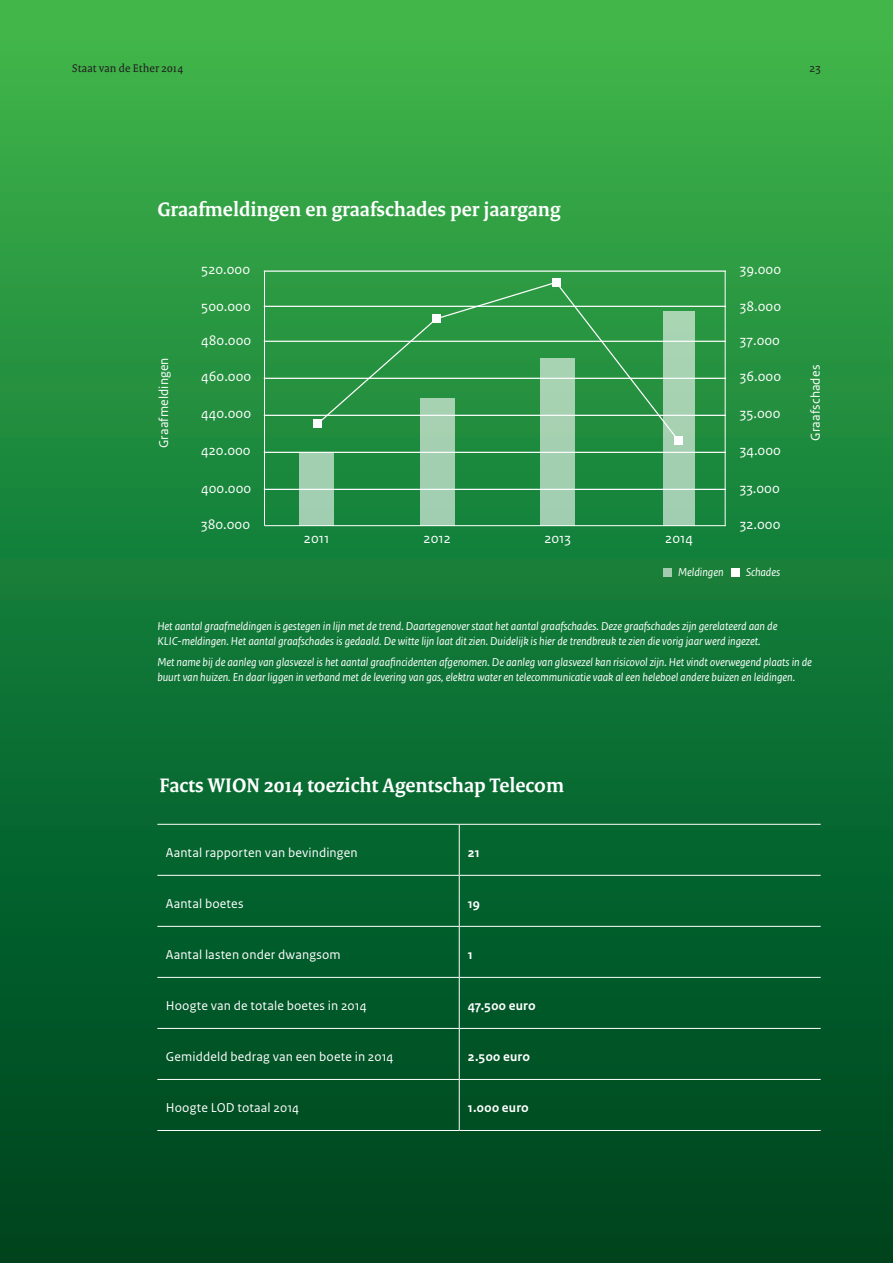
<style>
.page{position:relative;width:893px;height:1263px;background:#fff}
.page>*{position:absolute;margin:0;border:0;box-sizing:border-box;transform-origin:0 0}
._04_RO_Paragraafkop{font:700 21px "Rijksoverheid Serif";color:#fff}
.t1{font:14.55px "Rijksoverheid Sans Text";color:#fff}
._01_RO_Titel{font:13.5px "Rijksoverheid Sans Text";letter-spacing:.01em;color:#fff}
._01_RO_Titel-2{font:700 13.5px "Rijksoverheid Sans Text";letter-spacing:.015em;color:#fff}
._13_RO_Fotobijschrif{font:italic 12px/15px "Rijksoverheid Sans Text";letter-spacing:-.005em;color:#fff}
._10_RO_Broodtekst_Sa{font:12px "Rijksoverheid Serif";letter-spacing:.01em;color:#231f20}
._10_RO_Broodtekst_Sa-2{font:12px "Rijksoverheid Sans Text";color:#231f20}
</style>
<div class="page">
<div style="left:0;top:0;width:893px;height:1263px;background:linear-gradient(to bottom,#3cb64d,#00401f)"></div>
<hr style="left:459px;top:825px;width:1px;height:50px;background:#fff">
<hr style="left:157px;top:875px;width:302px;height:1px;background:#fff">
<hr style="left:459px;top:875px;width:362px;height:1px;background:#fff">
<hr style="left:459px;top:876px;width:1px;height:50px;background:#fff">
<hr style="left:157px;top:926px;width:302px;height:1px;background:#fff">
<hr style="left:459px;top:926px;width:362px;height:1px;background:#fff">
<hr style="left:459px;top:927px;width:1px;height:50px;background:#fff">
<hr style="left:157px;top:977px;width:302px;height:1px;background:#fff">
<hr style="left:459px;top:977px;width:362px;height:1px;background:#fff">
<hr style="left:459px;top:978px;width:1px;height:50px;background:#fff">
<hr style="left:157px;top:1028px;width:302px;height:1px;background:#fff">
<hr style="left:459px;top:1028px;width:362px;height:1px;background:#fff">
<hr style="left:459px;top:1029px;width:1px;height:50px;background:#fff">
<hr style="left:157px;top:1079px;width:302px;height:1px;background:#fff">
<hr style="left:459px;top:1079px;width:362px;height:1px;background:#fff">
<hr style="left:459px;top:1080px;width:1px;height:50px;background:#fff">
<hr style="left:157px;top:1130px;width:302px;height:1px;background:#fff">
<hr style="left:459px;top:1130px;width:362px;height:1px;background:#fff">
<hr style="left:157px;top:824px;width:302px;height:1px;background:#fff">
<hr style="left:459px;top:824px;width:362px;height:1px;background:#fff">
<hr style="left:264px;top:489px;width:462px;height:1px;background:#fff">
<hr style="left:264px;top:452px;width:462px;height:1px;background:#fff">
<hr style="left:264px;top:415px;width:462px;height:1px;background:#fff">
<hr style="left:264px;top:378px;width:462px;height:1px;background:#fff">
<hr style="left:264px;top:341px;width:462px;height:1px;background:#fff">
<hr style="left:264px;top:306px;width:462px;height:1px;background:#fff">
<hr style="left:264px;top:270px;width:462px;height:2px;background:#fff">
<hr style="left:264px;top:271px;width:1px;height:255px;background:#fff">
<hr style="left:725px;top:271px;width:1px;height:255px;background:#fff">
<hr style="left:264px;top:525px;width:462px;height:1px;background:#fff">
<div style="left:299px;top:452px;width:35px;height:74px;background:#a3cfb1"></div>
<div style="left:420px;top:398px;width:35px;height:128px;background:#a3cfb1"></div>
<div style="left:541px;top:358px;width:34px;height:168px;background:#a3cfb1"></div>
<div style="left:663px;top:311px;width:31px;height:215px;background:#a3d0b1"></div>
<div style="left:313px;top:419px;width:9px;height:9px;background:#fff"></div>
<div style="left:552px;top:278px;width:8px;height:9px;background:#fff"></div>
<div style="left:674px;top:436px;width:9px;height:9px;background:#fff"></div>
<svg style="left:316px;top:281px;width:364px;height:161px;background:#3d9e54"></svg>
<div style="left:731px;top:568px;width:9px;height:8px;background:#fff"></div>
<div style="left:663px;top:568px;width:9px;height:8px;background:#a3cbaf"></div>
<p class="_10_RO_Broodtekst_Sa" style="left:72px;top:61px;width:112px">Staat van de Ether 2014</p>
<p class="_10_RO_Broodtekst_Sa-2" style="left:809px;top:61px;width:13px">23</p>
<p class="_04_RO_Paragraafkop" style="left:157px;top:197px;width:405px">Graafmeldingen en graafschades per jaargang</p>
<p class="t1" style="left:201px;top:261px;width:50px">520.000</p>
<p class="t1" style="left:201px;top:298px;width:51px">500.000</p>
<p class="t1" style="left:740px;top:261px;width:43px">39.000</p>
<p class="t1" style="left:740px;top:298px;width:43px">38.000</p>
<p class="t1" style="left:201px;top:332px;width:52px">480.000</p>
<p class="t1" style="left:201px;top:368px;width:52px">460.000</p>
<p class="t1" style="left:201px;top:405px;width:51px">440.000</p>
<p class="t1" style="left:201px;top:442px;width:51px">420.000</p>
<p class="t1" style="left:201px;top:480px;width:52px">400.000</p>
<p class="t1" style="left:201px;top:516px;width:50px">380.000</p>
<p class="t1" style="left:740px;top:332px;width:42px">37.000</p>
<p class="t1" style="left:740px;top:368px;width:43px">36.000</p>
<p class="t1" style="left:740px;top:405px;width:42px">35.000</p>
<p class="t1" style="left:740px;top:442px;width:42px">34.000</p>
<p class="t1" style="left:740px;top:480px;width:41px">33.000</p>
<p class="t1" style="left:740px;top:516px;width:42px">32.000</p>
<p class="_01_RO_Titel" style="left:156px;top:448px;width:92px;rotate:-90deg">Graafmeldingen</p>
<p class="_01_RO_Titel" style="left:808px;top:441px;width:77px;rotate:-90deg">Graafschades</p>
<p class="t1" style="left:304px;top:530px;width:27px">2011</p>
<p class="t1" style="left:424px;top:530px;width:29px">2012</p>
<p class="t1" style="left:544px;top:530px;width:28px">2013</p>
<p class="t1" style="left:665px;top:530px;width:29px">2014</p>
<p class="_13_RO_Fotobijschrif" style="left:678px;top:565px;width:47px">Meldingen</p>
<p class="_13_RO_Fotobijschrif" style="left:746px;top:565px;width:36px">Schades</p>
<p class="_13_RO_Fotobijschrif" style="left:157px;top:619px;width:622px">Het aantal graafmeldingen is gestegen in lijn met de trend. Daartegenover staat het aantal graafschades. Deze graafschades zijn gerelateerd aan de<br>KLIC-meldingen. Het aantal graafschades is gedaald. De witte lijn laat dit zien. Duidelijk is hier de trendbreuk te zien die vorig jaar werd ingezet.</p>
<p class="_13_RO_Fotobijschrif" style="left:157px;top:655px;width:656px">Met name bij de aanleg van glasvezel is het aantal graafincidenten afgenomen. De aanleg van glasvezel kan risicovol zijn. Het vindt overwegend plaats in de buurt van huizen. En daar liggen in verband met de levering van gas, elektra water en telecommunicatie vaak al een heleboel andere buizen en leidingen.</p>
<p class="_04_RO_Paragraafkop" style="left:159px;top:773px;width:406px">Facts WION 2014 toezicht Agentschap Telecom</p>
<p class="_01_RO_Titel" style="left:166px;top:844px;width:193px">Aantal rapporten van bevindingen</p>
<p class="_01_RO_Titel-2" style="left:468px;top:844px;width:14px">21</p>
<p class="_01_RO_Titel" style="left:166px;top:895px;width:79px">Aantal boetes</p>
<p class="_01_RO_Titel-2" style="left:468px;top:895px;width:14px">19</p>
<p class="_01_RO_Titel" style="left:166px;top:946px;width:176px">Aantal lasten onder dwangsom</p>
<p class="_01_RO_Titel-2" style="left:468px;top:946px;width:7px">1</p>
<p class="_01_RO_Titel" style="left:166px;top:997px;width:202px">Hoogte van de totale boetes in 2014</p>
<p class="_01_RO_Titel-2" style="left:468px;top:997px;width:70px">47.500 euro</p>
<p class="_01_RO_Titel" style="left:166px;top:1048px;width:229px">Gemiddeld bedrag van een boete in 2014</p>
<p class="_01_RO_Titel-2" style="left:468px;top:1048px;width:64px">2.500 euro</p>
<p class="_01_RO_Titel" style="left:166px;top:1099px;width:135px">Hoogte LOD totaal 2014</p>
<p class="_01_RO_Titel-2" style="left:468px;top:1100px;width:63px">1.000 euro</p>
</div>
